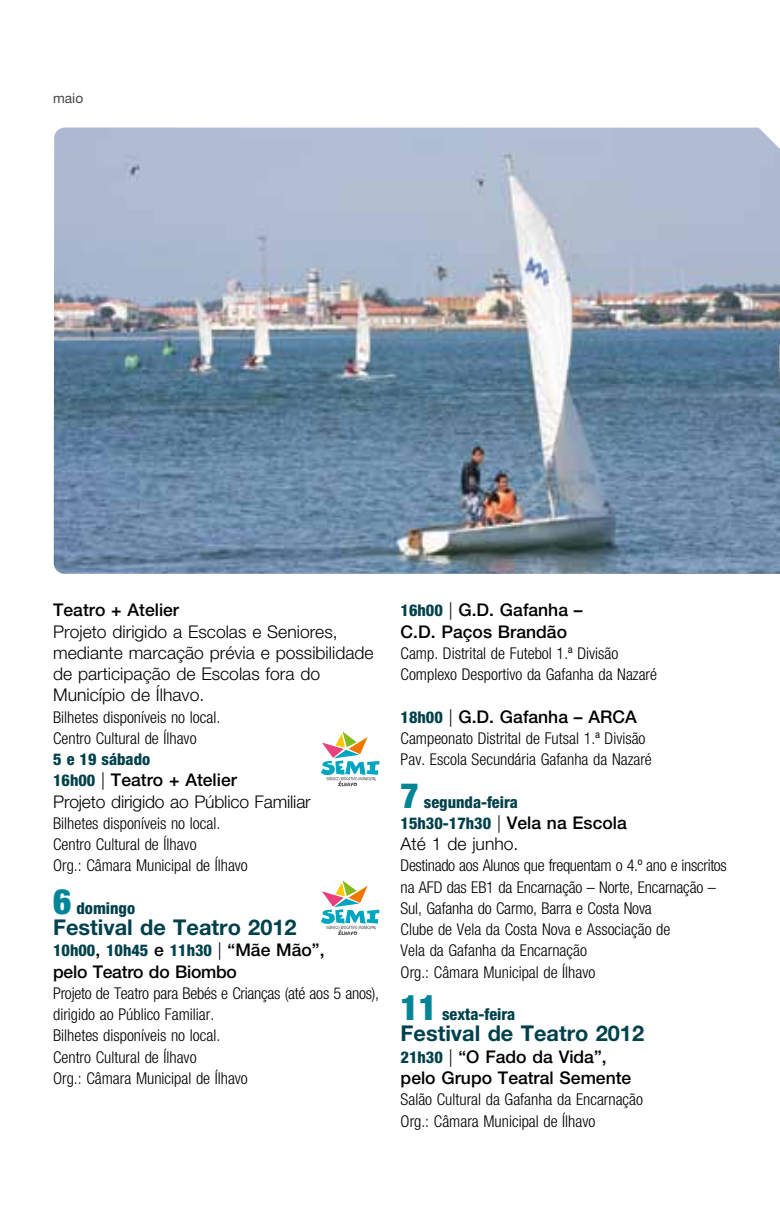
<style>
.page{position:relative;width:780px;height:1205px;background:#fff}
.page>*{position:absolute;margin:0;border:0;box-sizing:border-box;transform-origin:0 0}
.t1{font:700 21.75px "Helvetica Neue";color:#00414b}
.t2{font:300 17.5px/21.2px "Helvetica Neue";color:#000}
.t3{font:500 17.5px/21.2px "Helvetica Neue";color:#000}
.t4{font:300 condensed 16.25px/21.2px "Helvetica Neue";color:#000}
.t5{font:800 condensed 16.25px "Helvetica Neue";color:#00414b}
.t6{font:13.75px "Helvetica Neue";color:#454347}
.s1{font-weight:800;font-stretch:condensed;font-size:16.25px;color:#00414b}
.s2{font-weight:500}
.s3{font-weight:900;font-size:35px;color:#008596}
.s4{font-weight:500;font-stretch:normal;font-size:17.5px;color:#000}
.s5{font-weight:300;font-stretch:normal;font-size:17.5px;color:#000}
.s6{font-weight:300}
</style>
<div class="page">
<img style="left:54px;top:128px;width:726px;height:446px">
<svg style="left:321px;top:731px;width:58px;height:55px"></svg>
<svg style="left:321px;top:880px;width:58px;height:55px"></svg>
<p class="t6" style="left:53px;top:90px;width:32px">maio</p>
<p class="t3" style="left:53px;top:599px;width:127px">Teatro + Atelier</p>
<p class="t2" style="left:53px;top:620px;width:322px">Projeto dirigido a Escolas e Seniores, mediante marcação prévia e possibilidade de participação de Escolas fora do Município de Ílhavo.</p>
<p class="t4" style="left:53px;top:706px;width:169px">Bilhetes disponíveis no local.<br>Centro Cultural de Ílhavo</p>
<p class="t5" style="left:53px;top:749px;width:99px">5 e 19 sábado</p>
<p class="t2" style="left:53px;top:769px;width:259px"><span class="s1">16h00</span> | <span class="s2">Teatro + Atelier<br></span>Projeto dirigido ao Público Familiar</p>
<p class="t4" style="left:53px;top:812px;width:196px">Bilhetes disponíveis no local.<br>Centro Cultural de Ílhavo<br>Org.: Câmara Municipal de Ílhavo</p>
<p class="t5" style="left:53px;top:898px;width:83px"><span class="s3">6</span> domingo</p>
<h1 class="t1" style="left:53px;top:914px;width:245px">Festival de Teatro 2012</h1>
<p class="t5" style="left:53px;top:940px;width:273px">10h00<span class="s4">,</span> 10h45 <span class="s4">e</span> 11h30 <span class="s5">|</span> <span class="s4">“Mãe Mão”,</span></p>
<p class="t3" style="left:53px;top:960px;width:185px">pelo Teatro do Biombo</p>
<p class="t4" style="left:53px;top:982px;width:327px">Projeto de Teatro para Bebés e Crianças (até aos 5 anos), dirigido ao Público Familiar.<br>Bilhetes disponíveis no local.<br>Centro Cultural de Ílhavo<br>Org.: Câmara Municipal de Ílhavo</p>
<p class="t3" style="left:400px;top:599px;width:183px"><span class="s1">16h00</span> <span class="s6">|</span> G.D. Gafanha –<br>C.D. Paços Brandão</p>
<p class="t4" style="left:400px;top:642px;width:258px">Camp. Distrital de Futebol 1.ª Divisão<br>Complexo Desportivo da Gafanha da Nazaré</p>
<p class="t3" style="left:400px;top:705px;width:238px"><span class="s1">18h00</span> <span class="s6">|</span> G.D. Gafanha – ARCA</p>
<p class="t4" style="left:400px;top:727px;width:253px">Campeonato Distrital de Futsal 1.ª Divisão<br>Pav. Escola Secundária Gafanha da Nazaré</p>
<p class="t5" style="left:400px;top:792px;width:119px"><span class="s3">7</span> segunda-feira</p>
<p class="t2" style="left:400px;top:812px;width:228px"><span class="s1">15h30-17h30</span> | <span class="s2">Vela na Escola<br></span>Até 1 de junho.</p>
<p class="t4" style="left:400px;top:855px;width:328px">Destinado aos Alunos que frequentam o 4.º ano e inscritos na AFD das EB1 da Encarnação – Norte, Encarnação – Sul, Gafanha do Carmo, Barra e Costa Nova<br>Clube de Vela da Costa Nova e Associação de<br>Vela da Gafanha da Encarnação<br>Org.: Câmara Municipal de Ílhavo</p>
<p class="t5" style="left:400px;top:1004px;width:116px"><span class="s3">11</span> sexta-feira</p>
<h1 class="t1" style="left:400px;top:1020px;width:245px">Festival de Teatro 2012</h1>
<p class="t3" style="left:400px;top:1045px;width:232px"><span class="s1">21h30</span> <span class="s6">|</span> “O Fado da Vida”, pelo Grupo Teatral Semente</p>
<p class="t4" style="left:400px;top:1089px;width:244px">Salão Cultural da Gafanha da Encarnação<br>Org.: Câmara Municipal de Ílhavo</p>
</div>
